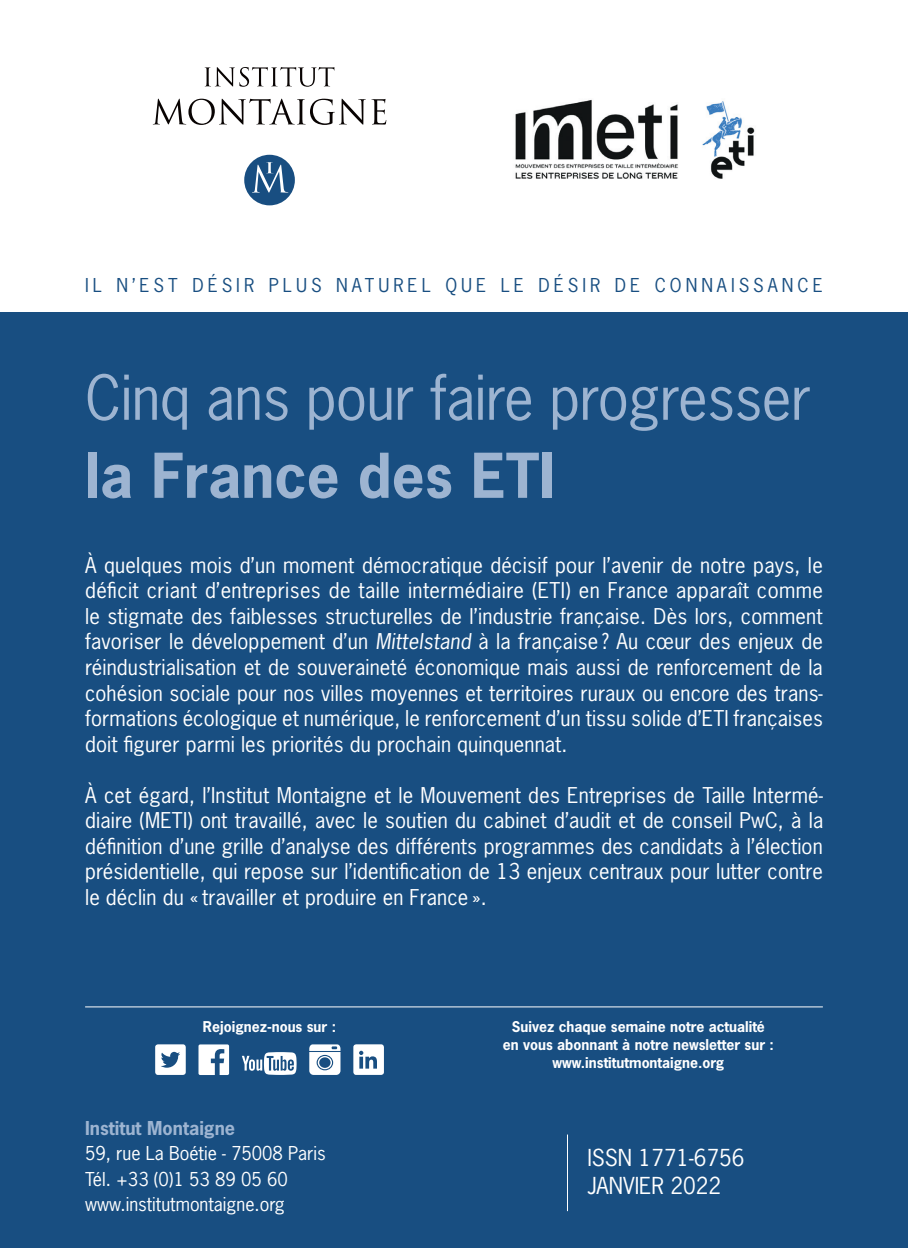
<style>
.page{position:relative;width:908px;height:1248px;background:#fff}
.page>*{position:absolute;margin:0;border:0;box-sizing:border-box;transform-origin:0 0}
.t1{font:58px "News Gothic Std";letter-spacing:-.01em;color:#9db4d1}
.t2{font:700 58px "News Gothic Std";color:#9db4d1}
.t3{font:22px/28px "News Gothic Std";color:#fff}
.t4{font:20.4px/25.6px "News Gothic Std";letter-spacing:.005em;color:#fff;text-align:justify}
.t5{font:18px/25.6px "News Gothic Std";color:#fff}
.t6{font:18px "News Gothic Std";letter-spacing:.22em;color:#184e81}
.t7{font:700 18px "News Gothic Std";color:#9db4d1}
.t8{font:700 14px/18px "News Gothic Std";color:#fff;text-align:center}
.s1{font-style:italic}
</style>
<div class="page">
<div style="left:0;top:312px;width:907px;height:935px;background:#184e81"></div>
<hr style="left:85px;top:1006px;width:737px;height:1px;background:#fff">
<hr style="left:566px;top:1134px;width:1px;height:76px;background:#fff">
<svg style="left:155px;top:1044px;width:31px;height:30px"></svg>
<svg style="left:198px;top:1044px;width:31px;height:30px"></svg>
<svg style="left:242px;top:1052px;width:54px;height:22px"></svg>
<svg style="left:353px;top:1044px;width:31px;height:30px"></svg>
<svg style="left:309px;top:1044px;width:31px;height:30px"></svg>
<svg style="left:204px;top:67px;width:130px;height:20px"></svg>
<svg style="left:153px;top:99px;width:212px;height:26px"></svg>
<svg style="left:371px;top:99px;width:15px;height:25px"></svg>
<svg style="left:244px;top:155px;width:51px;height:50px"></svg>
<img style="left:515px;top:99px;width:240px;height:80px">
<p class="t6" style="left:85px;top:274px;width:738px">IL N’EST DÉSIR PLUS NATUREL QUE LE DÉSIR DE CONNAISSANCE</p>
<h1 class="t1" style="left:85px;top:360px;width:727px">Cinq ans pour faire progresser</h1>
<h1 class="t2" style="left:85px;top:437px;width:470px">la France des ETI</h1>
<p class="t4" style="left:85px;top:552px;width:739px">À quelques mois d’un moment démocratique décisif pour l’avenir de notre pays, le déficit criant d’entreprises de taille intermédiaire (ETI) en France apparaît comme le stigmate des faiblesses structurelles de l’industrie française. Dès lors, comment favoriser le développement d’un <span class="s1">Mittelstand</span> à la française ? Au cœur des enjeux de réindustrialisation et de souveraineté économique mais aussi de renforcement de la cohésion sociale pour nos villes moyennes et territoires ruraux ou encore des trans&shy;formations écologique et numérique, le renforcement d’un tissu solide d’ETI françaises doit figurer parmi les priorités du prochain quinquennat.</p>
<p class="t4" style="left:85px;top:781px;width:739px">À cet égard, l’Institut Montaigne et le Mouvement des Entreprises de Taille Intermé&shy;diaire (METI) ont travaillé, avec le soutien du cabinet d’audit et de conseil PwC, à la définition d’une grille d’analyse des différents programmes des candidats à l’élection présidentielle, qui repose sur l’identification de 13 enjeux centraux pour lutter contre le déclin du « travailler et produire en France ».</p>
<p class="t8" style="left:203px;top:1017px;width:135px">Rejoignez-nous sur :</p>
<p class="t8" style="left:502px;top:1017px;width:272px">Suivez chaque semaine notre actualité en vous abonnant à notre newsletter sur : www.institutmontaigne.org</p>
<p class="t7" style="left:85px;top:1115px;width:151px">Institut Montaigne</p>
<p class="t5" style="left:85px;top:1140px;width:242px">59, rue La Boétie - 75008 Paris<br>Tél. +33 (0)1 53 89 05 60 www.institutmontaigne.org</p>
<p class="t3" style="left:587px;top:1143px;width:159px">ISSN 1771-6756<br>JANVIER 2022</p>
</div>
